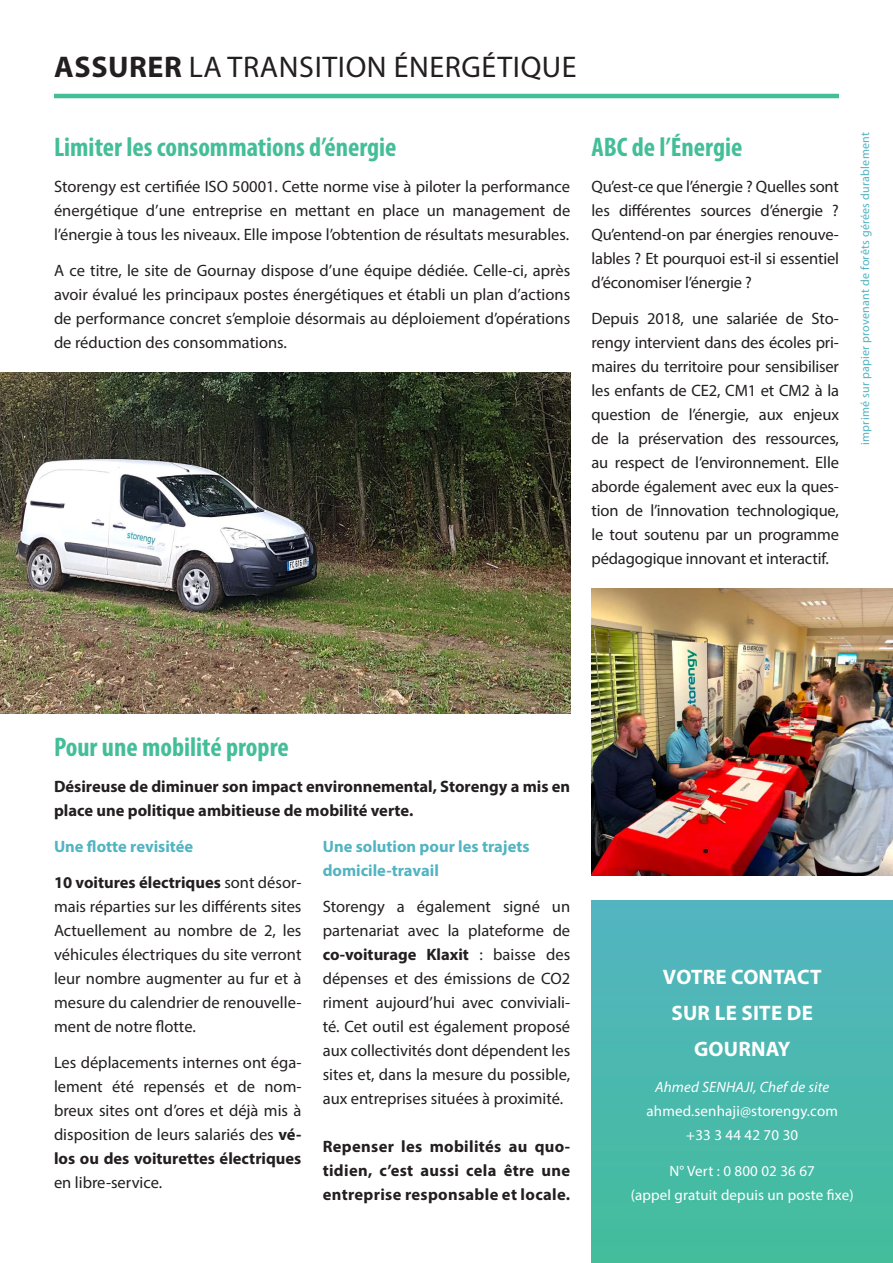
<style>
.page{position:relative;width:893px;height:1263px;background:#fff}
.page>*{position:absolute;margin:0;border:0;box-sizing:border-box;transform-origin:0 0}
.t1{font:30px "Myriad Pro";letter-spacing:.02em;color:#231f20}
.t2{font:700 condensed 27px "Myriad Pro";color:#44be98}
.t3{font:700 21px/36px "Myriad Pro";letter-spacing:.01em;color:#fff;text-align:center}
.t4{font:16.5px/24px "Myriad Pro";color:#231f20;text-align:justify}
.t5{font:700 16.5px/24px "Myriad Pro";color:#231f20}
.t6{font:700 16.5px/24px "Myriad Pro";color:#52b4c1}
.t7{font:15px/24px "Myriad Pro";letter-spacing:.01em;color:#fff;text-align:center}
.t8{font:italic 15px "Myriad Pro";letter-spacing:.01em;color:#fff}
.t9{font:12px "Myriad Pro";letter-spacing:.02em;color:#52b4c1}
.s1{font-weight:700}
.s2{color:#52b4c1}
.s3{font-weight:400}
</style>
<div class="page">
<div style="left:591px;top:900px;width:302px;height:363px;background:linear-gradient(to bottom,#53b4c1,#42bd9b)"></div>
<hr style="left:54px;top:94px;width:785px;height:4px;background:#44be98">
<img style="left:591px;top:588px;width:302px;height:287px">
<img style="left:0;top:372px;width:570px;height:341px">
<h1 class="t1" style="left:54px;top:48px;width:524px"><span class="s1">ASSURER</span> LA TRANSITION ÉNERGÉTIQUE</h1>
<h2 class="t2" style="left:54px;top:130px;width:344px">Limiter les consommations d’énergie</h2>
<p class="t4" style="left:54px;top:174px;width:518px">Storengy est certifiée ISO 50001. Cette norme vise à piloter la performance énergétique d’une entreprise en mettant en place un management de l’énergie à tous les niveaux. Elle impose l’obtention de résultats mesurables.</p>
<p class="t4" style="left:54px;top:258px;width:518px">A ce titre, le site de Gournay dispose d’une équipe dédiée. Celle-ci, après avoir évalué les principaux postes énergétiques et établi un plan d’actions de performance concret s’emploie désormais au déploiement d’opérations de réduction des consommations.</p>
<h2 class="t2" style="left:591px;top:130px;width:153px">ABC de l’Énergie</h2>
<p class="t4" style="left:591px;top:174px;width:249px">Qu’est-ce que l’énergie ? Quelles sont les différentes sources d’énergie ?<br>Qu’entend-on par énergies renouve&shy;lables ? Et pourquoi est-il si essentiel d’économiser l’énergie ?</p>
<p class="t4" style="left:591px;top:306px;width:249px">Depuis 2018, une salariée de Sto&shy;rengy intervient dans des écoles pri&shy;maires du territoire pour sensibiliser les enfants de CE2, CM1 et CM2 à la question de l’énergie, aux enjeux de la préservation des ressources, au respect de l’environnement. Elle aborde également avec eux la ques&shy;tion de l’innovation technologique, le tout soutenu par un programme pédagogique innovant et interactif.</p>
<p class="t9" style="left:858px;top:445px;width:314px;rotate:-90deg">imprimé sur papier provenant de forêts gérées durablement</p>
<h2 class="t2" style="left:54px;top:730px;width:236px">Pour une mobilité propre</h2>
<p class="t5" style="left:54px;top:774px;width:518px">Désireuse de diminuer son impact environnemental, Storengy a mis en place une politique ambitieuse de mobilité verte.</p>
<p class="t5" style="left:54px;top:828px;width:249px;line-height:36px"><span class="s2">Une flotte revisitée<br></span>10 voitures électriques <span class="s3">sont désor-</span></p>
<p class="t4" style="left:54px;top:894px;width:249px">mais réparties sur les différents sites Actuellement au nombre de 2, les véhicules électriques du site verront leur nombre augmenter au fur et à mesure du calendrier de renouvelle&shy;ment de notre flotte.</p>
<p class="t4" style="left:54px;top:1050px;width:249px">Les déplacements internes ont éga&shy;lement été repensés et de nom&shy;breux sites ont d’ores et déjà mis à disposition de leurs salariés des <span class="s1">vé&shy;los ou des voiturettes électriques</span></p>
<p class="t4" style="left:54px;top:1170px;width:110px">en libre-service.</p>
<p class="t6" style="left:323px;top:834px;width:208px">Une solution pour les trajets domicile-travail</p>
<p class="t4" style="left:323px;top:894px;width:249px">Storengy a également signé un partenariat avec la plateforme de <span class="s1">co-voiturage Klaxit</span> : baisse des dépenses et des émissions de CO2 riment aujourd’hui avec conviviali&shy;té. Cet outil est également proposé aux collectivités dont dépendent les sites et, dans la mesure du possible, aux entreprises situées à proximité.</p>
<p class="t5" style="left:323px;top:1134px;width:249px;text-align:justify">Repenser les mobilités au quo&shy;tidien, c’est aussi cela être une entreprise responsable et locale.</p>
<p class="t3" style="left:663px;top:958px;width:160px">VOTRE CONTACT<br>SUR LE SITE DE<br>GOURNAY</p>
<p class="t8" style="left:655px;top:1078px;width:176px">Ahmed SENHAJI, Chef de site</p>
<p class="t7" style="left:647px;top:1099px;width:193px">ahmed.senhaji@storengy.com +33 3 44 42 70 30</p>
<p class="t7" style="left:631px;top:1159px;width:224px">N° Vert : 0 800 02 36 67<br>(appel gratuit depuis un poste fixe)</p>
</div>
